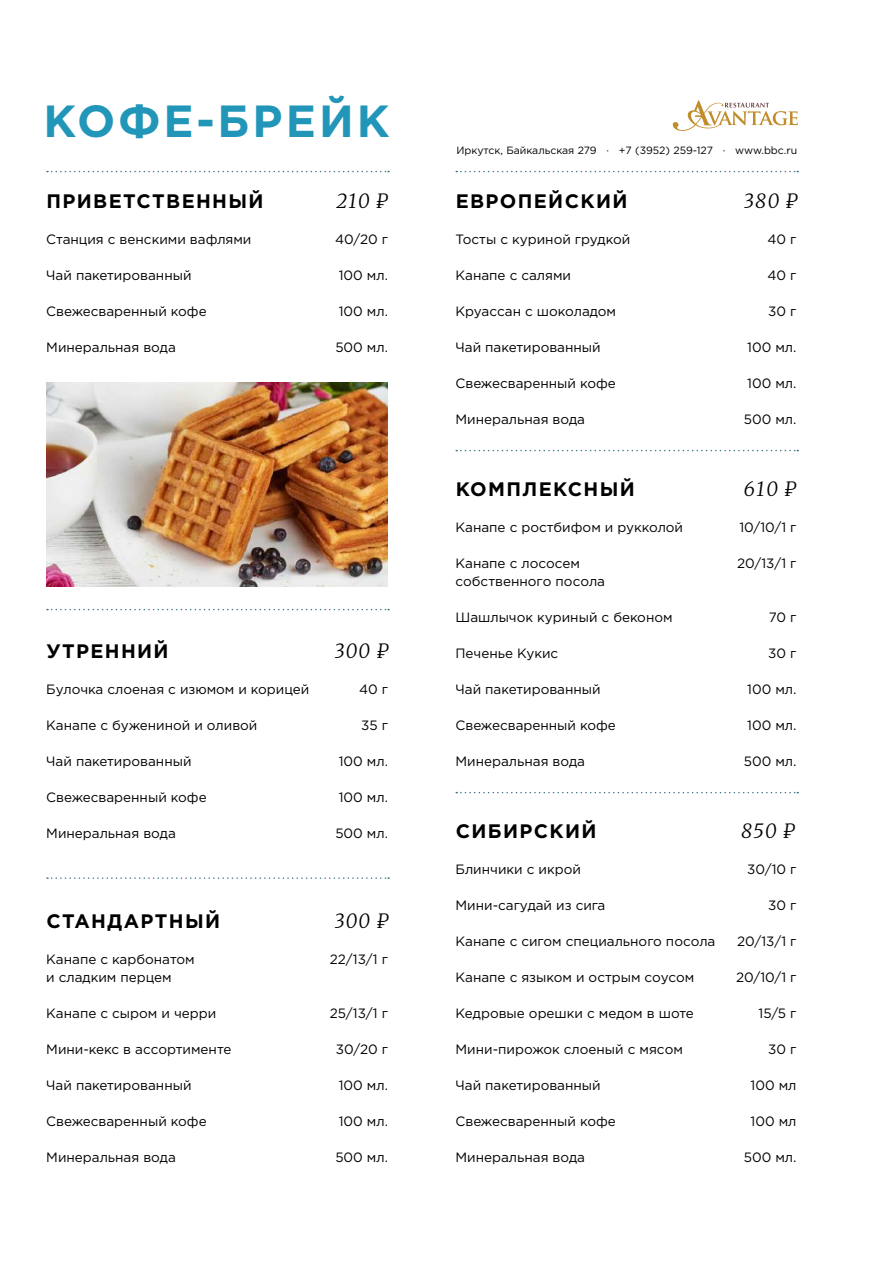
<style>
.page{position:relative;width:893px;height:1263px;background:#fff}
.page>*{position:absolute;margin:0;border:0;box-sizing:border-box;transform-origin:0 0}
.t1{font:700 45px "Gotham Pro";letter-spacing:.07em;color:#2296b8}
.t2{font:700 19.5px "Gotham Pro";letter-spacing:.07em;color:#000}
.t3{font:italic 300 19.5px "Merriweather";letter-spacing:.05em;color:#000}
.t4{font:13.5px/18px "Gotham Pro";color:#000}
.t5{font:10.5px "Gotham Pro";color:#000}
</style>
<div class="page">
<svg style="left:47px;top:171px;width:342px;height:1px"></svg>
<svg style="left:456px;top:171px;width:342px;height:1px"></svg>
<svg style="left:47px;top:609px;width:342px;height:1px"></svg>
<svg style="left:456px;top:450px;width:342px;height:1px"></svg>
<svg style="left:47px;top:877px;width:342px;height:2px"></svg>
<svg style="left:456px;top:792px;width:342px;height:1px"></svg>
<img style="left:46px;top:383px;width:341px;height:203px">
<svg style="left:672px;top:100px;width:126px;height:31px"></svg>
<h1 class="t1" style="left:43px;top:95px;width:348px">КОФЕ-БРЕЙК</h1>
<p class="t5" style="left:456px;top:145px;width:342px">Иркутск, Байкальская 279 · +7 (3952) 259-127 · www.bbc.ru</p>
<h2 class="t2" style="left:46px;top:190px;width:219px">ПРИВЕТСТВЕННЫЙ</h2>
<h2 class="t2" style="left:456px;top:190px;width:173px">ЕВРОПЕЙСКИЙ</h2>
<h2 class="t3" style="left:336px;top:188px;width:54px">210 ₽</h2>
<h2 class="t3" style="left:744px;top:188px;width:55px">380 ₽</h2>
<p class="t4" style="left:335px;top:230px;width:54px">40/20 г</p>
<p class="t4" style="left:767px;top:230px;width:31px">40 г</p>
<p class="t4" style="left:46px;top:230px;width:207px">Станция с венскими вафлями</p>
<p class="t4" style="left:455px;top:230px;width:176px">Тосты с куриной грудкой</p>
<p class="t4" style="left:46px;top:266px;width:147px">Чай пакетированный</p>
<p class="t4" style="left:339px;top:266px;width:51px">100 мл.</p>
<p class="t4" style="left:455px;top:266px;width:117px">Канапе с салями</p>
<p class="t4" style="left:767px;top:266px;width:31px">40 г</p>
<p class="t4" style="left:46px;top:302px;width:162px">Свежесваренный кофе</p>
<p class="t4" style="left:339px;top:302px;width:51px">100 мл.</p>
<p class="t4" style="left:455px;top:302px;width:162px">Круассан с шоколадом</p>
<p class="t4" style="left:768px;top:302px;width:30px">30 г</p>
<p class="t4" style="left:46px;top:338px;width:131px">Минеральная вода</p>
<p class="t4" style="left:335px;top:338px;width:54px">500 мл.</p>
<p class="t4" style="left:455px;top:338px;width:147px">Чай пакетированный</p>
<p class="t4" style="left:747px;top:338px;width:51px">100 мл.</p>
<p class="t4" style="left:455px;top:374px;width:162px">Свежесваренный кофе</p>
<p class="t4" style="left:747px;top:374px;width:51px">100 мл.</p>
<p class="t4" style="left:455px;top:410px;width:131px">Минеральная вода</p>
<p class="t4" style="left:744px;top:410px;width:54px">500 мл.</p>
<h2 class="t2" style="left:456px;top:478px;width:181px">КОМПЛЕКСНЫЙ</h2>
<h2 class="t3" style="left:743px;top:476px;width:54px">610 ₽</h2>
<p class="t4" style="left:455px;top:518px;width:229px">Канапе с ростбифом и рукколой</p>
<p class="t4" style="left:739px;top:518px;width:59px">10/10/1 г</p>
<p class="t4" style="left:455px;top:554px;width:151px">Канапе с лососем собственного посола</p>
<p class="t4" style="left:737px;top:554px;width:61px">20/13/1 г</p>
<p class="t4" style="left:455px;top:608px;width:219px">Шашлычок куриный с беконом</p>
<p class="t4" style="left:769px;top:608px;width:29px">70 г</p>
<h2 class="t2" style="left:46px;top:640px;width:124px">УТРЕННИЙ</h2>
<h2 class="t3" style="left:334px;top:638px;width:56px">300 ₽</h2>
<p class="t4" style="left:455px;top:644px;width:104px">Печенье Кукис</p>
<p class="t4" style="left:768px;top:644px;width:30px">30 г</p>
<p class="t4" style="left:46px;top:680px;width:265px">Булочка слоеная с изюмом и корицей</p>
<p class="t4" style="left:359px;top:680px;width:31px">40 г</p>
<p class="t4" style="left:455px;top:680px;width:147px">Чай пакетированный</p>
<p class="t4" style="left:747px;top:680px;width:51px">100 мл.</p>
<p class="t4" style="left:46px;top:716px;width:213px">Канапе с бужениной и оливой</p>
<p class="t4" style="left:361px;top:716px;width:28px">35 г</p>
<p class="t4" style="left:455px;top:716px;width:162px">Свежесваренный кофе</p>
<p class="t4" style="left:747px;top:716px;width:51px">100 мл.</p>
<p class="t4" style="left:46px;top:752px;width:147px">Чай пакетированный</p>
<p class="t4" style="left:339px;top:752px;width:51px">100 мл.</p>
<p class="t4" style="left:455px;top:752px;width:131px">Минеральная вода</p>
<p class="t4" style="left:744px;top:752px;width:54px">500 мл.</p>
<p class="t4" style="left:46px;top:788px;width:162px">Свежесваренный кофе</p>
<p class="t4" style="left:339px;top:788px;width:51px">100 мл.</p>
<p class="t4" style="left:46px;top:824px;width:131px">Минеральная вода</p>
<p class="t4" style="left:335px;top:824px;width:54px">500 мл.</p>
<h2 class="t2" style="left:456px;top:820px;width:142px">СИБИРСКИЙ</h2>
<h2 class="t3" style="left:741px;top:817px;width:55px">850 ₽</h2>
<p class="t4" style="left:455px;top:860px;width:127px">Блинчики с икрой</p>
<p class="t4" style="left:747px;top:860px;width:51px">30/10 г</p>
<h2 class="t2" style="left:46px;top:910px;width:175px">СТАНДАРТНЫЙ</h2>
<h2 class="t3" style="left:334px;top:908px;width:56px">300 ₽</h2>
<p class="t4" style="left:455px;top:896px;width:151px">Мини-сагудай из сига</p>
<p class="t4" style="left:768px;top:896px;width:30px">30 г</p>
<p class="t4" style="left:455px;top:932px;width:261px">Канапе с сигом специального посола</p>
<p class="t4" style="left:737px;top:932px;width:61px">20/13/1 г</p>
<p class="t4" style="left:46px;top:950px;width:150px">Канапе с карбонатом и сладким перцем</p>
<p class="t4" style="left:46px;top:1004px;width:171px">Канапе с сыром и черри</p>
<p class="t4" style="left:330px;top:950px;width:60px">22/13/1 г</p>
<p class="t4" style="left:330px;top:1004px;width:60px">25/13/1 г</p>
<p class="t4" style="left:455px;top:968px;width:240px">Канапе с языком и острым соусом</p>
<p class="t4" style="left:455px;top:1004px;width:240px">Кедровые орешки с медом в шоте</p>
<p class="t4" style="left:736px;top:968px;width:62px">20/10/1 г</p>
<p class="t4" style="left:758px;top:1004px;width:39px">15/5 г</p>
<p class="t4" style="left:46px;top:1040px;width:187px">Мини-кекс в ассортименте</p>
<p class="t4" style="left:336px;top:1040px;width:54px">30/20 г</p>
<p class="t4" style="left:455px;top:1040px;width:229px">Мини-пирожок слоеный с мясом</p>
<p class="t4" style="left:768px;top:1040px;width:30px">30 г</p>
<p class="t4" style="left:46px;top:1076px;width:147px">Чай пакетированный</p>
<p class="t4" style="left:339px;top:1076px;width:51px">100 мл.</p>
<p class="t4" style="left:455px;top:1076px;width:147px">Чай пакетированный</p>
<p class="t4" style="left:750px;top:1076px;width:47px">100 мл</p>
<p class="t4" style="left:46px;top:1112px;width:162px">Свежесваренный кофе</p>
<p class="t4" style="left:339px;top:1112px;width:51px">100 мл.</p>
<p class="t4" style="left:455px;top:1112px;width:162px">Свежесваренный кофе</p>
<p class="t4" style="left:750px;top:1112px;width:47px">100 мл</p>
<p class="t4" style="left:46px;top:1148px;width:131px">Минеральная вода</p>
<p class="t4" style="left:335px;top:1148px;width:54px">500 мл.</p>
<p class="t4" style="left:455px;top:1148px;width:131px">Минеральная вода</p>
<p class="t4" style="left:744px;top:1148px;width:54px">500 мл.</p>
</div>
